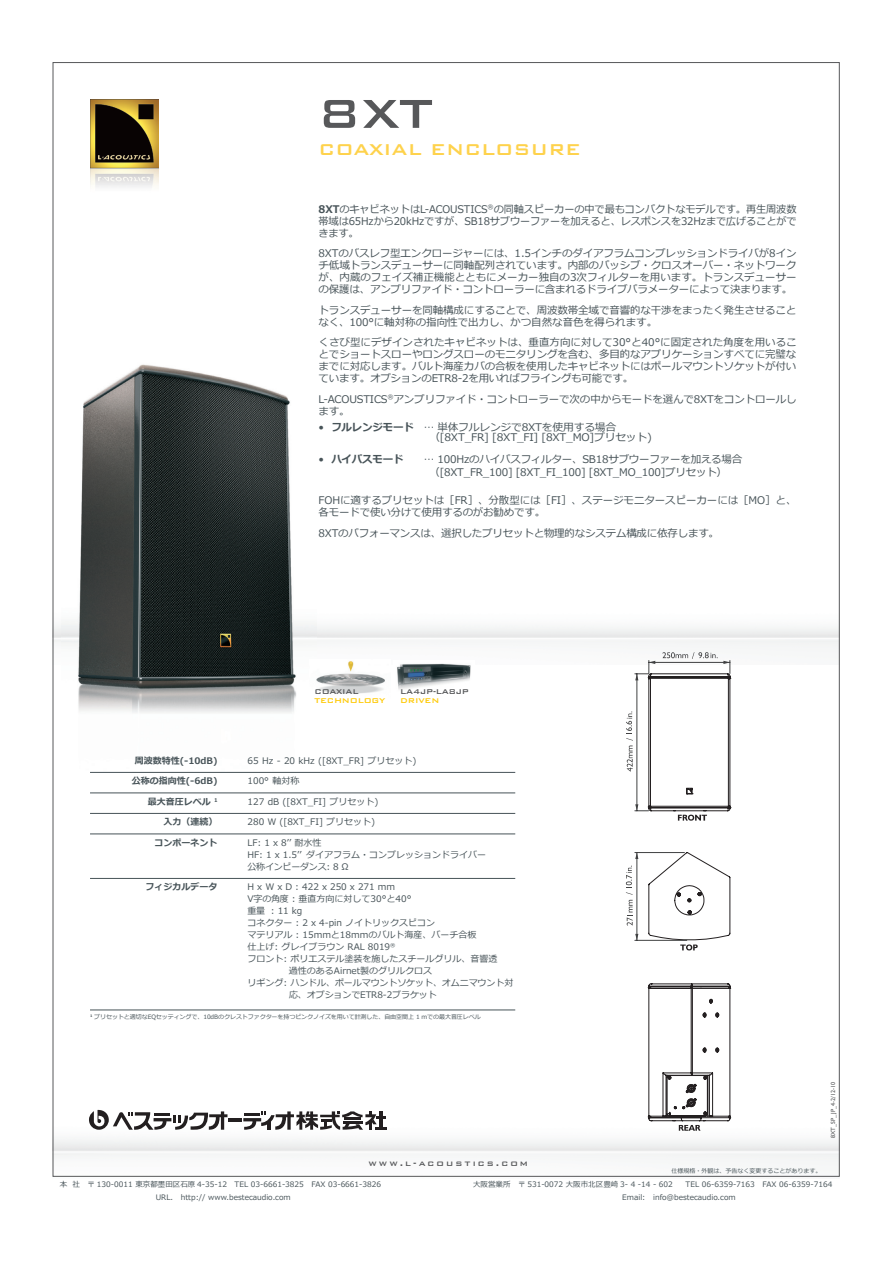
<style>
.page{position:relative;width:893px;height:1263px;background:#fff}
.page>*{position:absolute;margin:0;border:0;box-sizing:border-box;transform-origin:0 0}
.t1{font:500 54px "Bank Gothic BT";color:#57585a}
.t2{font:500 21px "Bank Gothic BT";color:#fed24c}
.t3{font:10.5px/12px "Meiryo";letter-spacing:-.02em;color:#475358}
.t4{font:500 10.5px "Bank Gothic BT";letter-spacing:.2em;color:#57585a}
.t5{font:500 9.3px "Bank Gothic BT";letter-spacing:-.02em;color:#57585a}
.t6{font:500 9.3px "Bank Gothic BT";letter-spacing:-.02em;color:#feca0a}
.t7{font:9px/12px "Meiryo";color:#475358}
.t8{font:700 9px "Meiryo";color:#475358}
.t9{font:7.5px "Meiryo";color:#475358}
.t10{font:6px "Meiryo";letter-spacing:-.01em;color:#475358}
.t11{font:6px "Humanist 521 BT";color:#57585a}
.s1{font-weight:700}
</style>
<div class="page">
<img style="left:53px;top:1116px;width:786px;height:61px">
<svg style="left:89px;top:1110px;width:138px;height:20px"></svg>
<hr style="left:228px;top:1118px;width:14px;height:3px;background:#231f20">
<svg style="left:243px;top:1111px;width:144px;height:19px"></svg>
<img style="left:90px;top:100px;width:68px;height:87px">
<img style="left:62px;top:364px;width:254px;height:408px">
<hr style="left:90px;top:772px;width:425px;height:1px;background:#475358">
<hr style="left:90px;top:793px;width:425px;height:1px;background:#475358">
<hr style="left:90px;top:813px;width:425px;height:1px;background:#475358">
<hr style="left:90px;top:834px;width:425px;height:1px;background:#475358">
<hr style="left:90px;top:878px;width:425px;height:1px;background:#475358">
<hr style="left:90px;top:1010px;width:425px;height:1px;background:#475358">
<hr style="left:637px;top:852px;width:1px;height:88px;background:#404142">
<hr style="left:635px;top:940px;width:52px;height:1px;background:#404142">
<hr style="left:635px;top:852px;width:49px;height:1px;background:#404142">
<svg style="left:626px;top:866px;width:7px;height:60px"></svg>
<svg style="left:626px;top:652px;width:105px;height:169px"></svg>
<svg style="left:648px;top:852px;width:82px;height:98px"></svg>
<svg style="left:648px;top:983px;width:83px;height:148px"></svg>
<img style="left:309px;top:659px;width:76px;height:45px">
<img style="left:397px;top:663px;width:74px;height:27px">
<h1 class="t1" style="left:319px;top:84px;width:116px">8XT</h1>
<h2 class="t2" style="left:319px;top:138px;width:259px">Coaxial Enc losure</h2>
<p class="t3" style="left:319px;top:203px;width:480px;text-align:justify"><span class="s1">8XT</span>のキャビネットはL-ACOUSTICS<sup>®</sup>の同軸スピーカーの中で最もコンパクトなモデルです。再生周波数帯域は65Hzから20kHzですが、SB18サブウーファーを加えると、レスポンスを32Hzまで広げることができます。</p>
<p class="t3" style="left:319px;top:247px;width:480px;text-align:justify">8XTのバスレフ型エンクロージャーには、1.5インチのダイアフラムコンプレッションドライバが8インチ低域トランスデューサーに同軸配列されています。内部のパッシブ・クロスオーバー・ネットワークが、内蔵のフェイズ補正機能とともにメーカー独自の3次フィルターを用います。トランスデューサーの保護は、アンプリファイド・コントローラーに含まれるドライブパラメーターによって決まります。</p>
<p class="t3" style="left:319px;top:304px;width:479px">トランスデューサーを同軸構成にすることで、周波数帯全域で音響的な干渉をまったく発生させることなく、100°に軸対称の指向性で出力し、かつ自然な音色を得られます。</p>
<p class="t3" style="left:319px;top:336px;width:480px;text-align:justify">くさび型にデザインされたキャビネットは、垂直方向に対して30°と40°に固定された角度を用いることでショートスローやロングスローのモニタリングを含む、多目的なアプリケーションすべてに完璧なまでに対応します。バルト海産カバの合板を使用したキャビネットにはポールマウントソケットが付いています。オプションのETR8-2を用いればフライングも可能です。</p>
<p class="t3" style="left:319px;top:393px;width:480px">L-ACOUSTICS<sup>®</sup>アンプリファイド・コントローラーで次の中からモードを選んで8XTをコントロールします。</p>
<p class="t3" style="left:429px;top:422px;width:224px;line-height:10.2px;text-indent:-111px">• <span class="s1">フルレンジモード</span>　… 単体フルレンジで8XTを使用する場合（[8XT_FR] [8XT_FI] [8XT_MO]プリセット)</p>
<p class="t3" style="left:429px;top:453px;width:314px;line-height:13px;text-indent:-111px">• <span class="s1">ハイパスモード</span>　　… 100Hzのハイパスフィルター、SB18サブウーファーを加える場合（[8XT_FR_100] [8XT_FI_100] [8XT_MO_100]プリセット）</p>
<p class="t3" style="left:319px;top:495px;width:479px">FOHに適するプリセットは［FR］、分散型には［FI］、ステージモニタースピーカーには［MO］と、各モードで使い分けて使用するのがお勧めです。</p>
<p class="t3" style="left:319px;top:527px;width:402px">8XTのパフォーマンスは、選択したプリセットと物理的なシステム構成に依存します。</p>
<p class="t5" style="left:314px;top:687px;width:34px">CoaXIAL</p>
<p class="t6" style="left:314px;top:696px;width:8px">tec</p>
<p class="t6" style="left:334px;top:696px;width:53px">hnology</p>
<p class="t5" style="left:400px;top:687px;width:70px">la4jp-LA8jp</p>
<p class="t6" style="left:400px;top:696px;width:41px">drive n</p>
<p class="t8" style="left:135px;top:755px;width:84px">周波数特性(-10dB)</p>
<p class="t7" style="left:248px;top:755px;width:170px">65 Hz - 20 kHz ([8XT_FR] プリセット)</p>
<p class="t8" style="left:132px;top:776px;width:87px">公称の指向性(-6dB)</p>
<p class="t7" style="left:248px;top:775px;width:53px">100° 軸対称</p>
<p class="t8" style="left:148px;top:796px;width:71px">最大音圧レベル <sup>1</sup></p>
<p class="t7" style="left:248px;top:796px;width:132px">127 dB ([8XT_FI] プリセット)</p>
<p class="t8" style="left:164px;top:817px;width:56px">入力（連続）</p>
<p class="t7" style="left:248px;top:816px;width:129px">280 W ([8XT_FI] プリセット)</p>
<p class="t8" style="left:155px;top:837px;width:65px">コンポーネント</p>
<p class="t7" style="left:248px;top:837px;width:240px">LF: 1 x 8’’ 耐水性<br>HF: 1 x 1.5’’ ダイアフラム・コンプレッションドライバー公称インピーダンス: 8 Ω</p>
<p class="t8" style="left:146px;top:882px;width:73px">フィジカルデータ</p>
<p class="t7" style="left:248px;top:881px;width:149px">H x W x D : 422 x 250 x 271 mm</p>
<p class="t7" style="left:248px;top:893px;width:165px">V字の角度 : 垂直方向に対して30°と40°</p>
<p class="t7" style="left:248px;top:905px;width:56px">重量 : 11 kg</p>
<p class="t7" style="left:248px;top:917px;width:189px">コネクター : 2 x 4-pin ノイトリックスピコン</p>
<p class="t7" style="left:248px;top:929px;width:230px">マテリアル : 15mmと18mmのバルト海産、バーチ合板</p>
<p class="t7" style="left:248px;top:941px;width:149px">仕上げ: グレイブラウン RAL 8019<sup>®</sup></p>
<p class="t7" style="left:248px;top:953px;width:251px">フロント: ポリエステル塗装を施したスチールグリル、音響透</p>
<p class="t7" style="left:289px;top:965px;width:145px">過性のあるAirnet製のグリルクロス</p>
<p class="t7" style="left:248px;top:977px;width:267px">リギング: ハンドル、ポールマウントソケット、オムニマウント対</p>
<p class="t10" style="left:90px;top:1013px;width:392px"><sup>1</sup> プリセットと適切なEQセッティングで、10dBのクレストファクターを持つピンクノイズを用いて計測した、自由空間上 1 mでの最大音圧レベル</p>
<p class="t4" style="left:369px;top:1158px;width:161px">www.l-acoustics.com</p>
<p class="t11" style="left:829px;top:1138px;width:58px;rotate:-90deg">8XT_SP_ JP_4-2/12-10</p>
<p class="t10" style="left:671px;top:1167px;width:170px">仕様規格・外観は、予告なく変更することがあります。　　　</p>
<p class="t9" style="left:60px;top:1179px;width:323px">本 社　〒 130-0011 東京都墨田区石原 4-35-12　TEL 03-6661-3825　FAX 03-6661-3826</p>
<p class="t9" style="left:473px;top:1179px;width:201px">大阪営業所　〒 531-0072 大阪市北区豊崎 3- 4 -14 - 602</p>
<p class="t9" style="left:686px;top:1179px;width:148px">TEL 06-6359-7163 FAX 06-6359-7164</p>
<p class="t9" style="left:156px;top:1193px;width:136px">URL. http:// www.bestecaudio.com</p>
<p class="t9" style="left:622px;top:1193px;width:115px">Email: info@bestecaudio.com</p>
</div>
